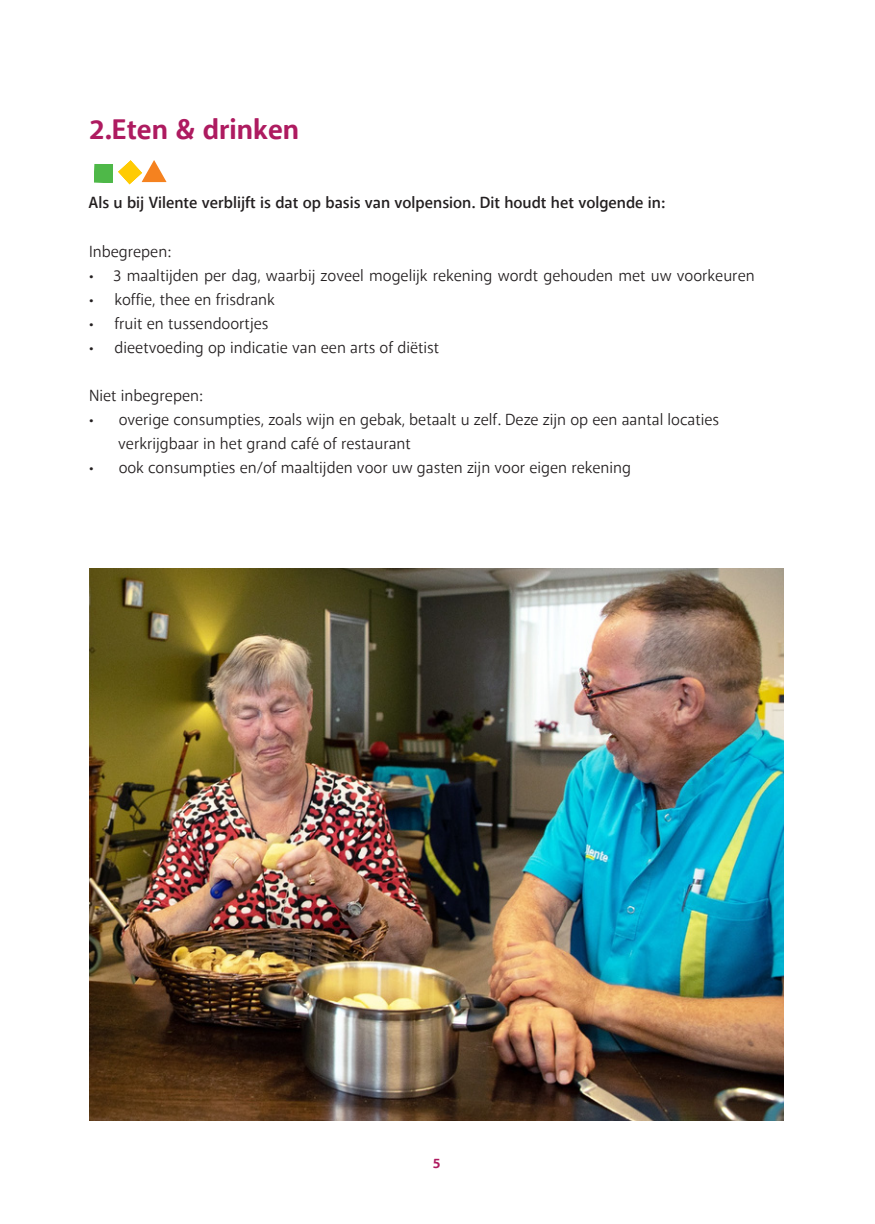
<style>
.page{position:relative;width:875px;height:1224px;background:#fff}
.page>*{position:absolute;margin:0;border:0;box-sizing:border-box;transform-origin:0 0}
.t1{font:700 28px "Anago";color:#ae1b60}
.t2{font:16px/24px "Anago";color:#231f20}
.t3{font:500 16px "Anago";color:#231f20}
.t4{font:700 14px "Anago";color:#ae1b60}
</style>
<div class="page">
<img style="left:89px;top:569px;width:694px;height:551px">
<svg style="left:94px;top:160px;width:72px;height:25px"></svg>
<h1 class="t1" style="left:89px;top:117px;width:211px">2.Eten &amp; drinken</h1>
<p class="t3" style="left:88px;top:196px;width:577px">Als u bij Vilente verblijft is dat op basis van volpension. Dit houdt het volgende in:</p>
<p class="t2" style="left:89px;top:241px;width:83px">Inbegrepen:</p>
<p class="t2" style="left:89px;top:265px;width:667px">• 3 maaltijden per dag, waarbij zoveel mogelijk rekening wordt gehouden met uw voorkeuren</p>
<p class="t2" style="left:89px;top:289px;width:187px">• koffie, thee en frisdrank</p>
<p class="t2" style="left:89px;top:313px;width:181px">• fruit en tussendoortjes</p>
<p class="t2" style="left:89px;top:337px;width:351px">• dieetvoeding op indicatie van een arts of diëtist</p>
<p class="t2" style="left:89px;top:385px;width:115px">Niet inbegrepen:</p>
<p class="t2" style="left:118px;top:409px;width:602px;text-indent:-29px">• overige consumpties, zoals wijn en gebak, betaalt u zelf. Deze zijn op een aantal locaties verkrijgbaar in het grand café of restaurant</p>
<p class="t2" style="left:89px;top:457px;width:543px">• ook consumpties en/of maaltijden voor uw gasten zijn voor eigen rekening</p>
<p class="t4" style="left:432px;top:1158px;width:9px">5</p>
</div>
